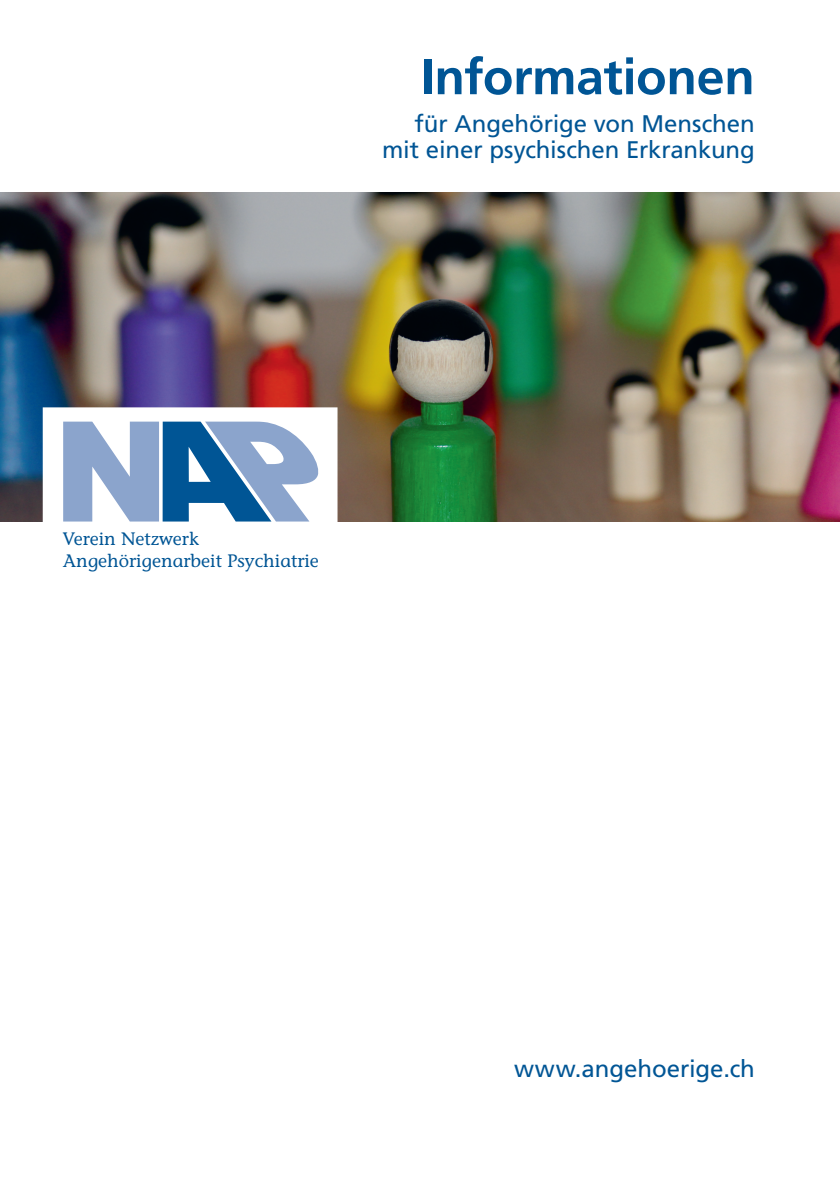
<style>
.page{position:relative;width:840px;height:1191px;background:#fff}
.page>*{position:absolute;margin:0;border:0;box-sizing:border-box;transform-origin:0 0}
.t1{font:700 50px "Frutiger LT Std";letter-spacing:-.01em;color:#005595}
.t2{font:24px/26px "Frutiger LT Std";letter-spacing:-.005em;color:#005595;text-align:right}
.t3{font:18px/21.6px "Stone Informal";color:#005595}
</style>
<div class="page">
<img style="left:0;top:192px;width:839px;height:329px">
<svg style="left:36px;top:400px;width:308px;height:122px"></svg>
<h1 class="t1" style="left:420px;top:47px;width:335px">Informationen</h1>
<p class="t2" style="left:382px;top:110px;width:374px">für Angehörige von Menschen mit einer psychischen Erkrankung</p>
<p class="t3" style="left:63px;top:528px;width:257px">Verein Netzwerk<br>Angehörigenarbeit Psychiatrie</p>
<p class="t2" style="left:514px;top:1055px;width:242px">www.angehoerige.ch</p>
</div>
